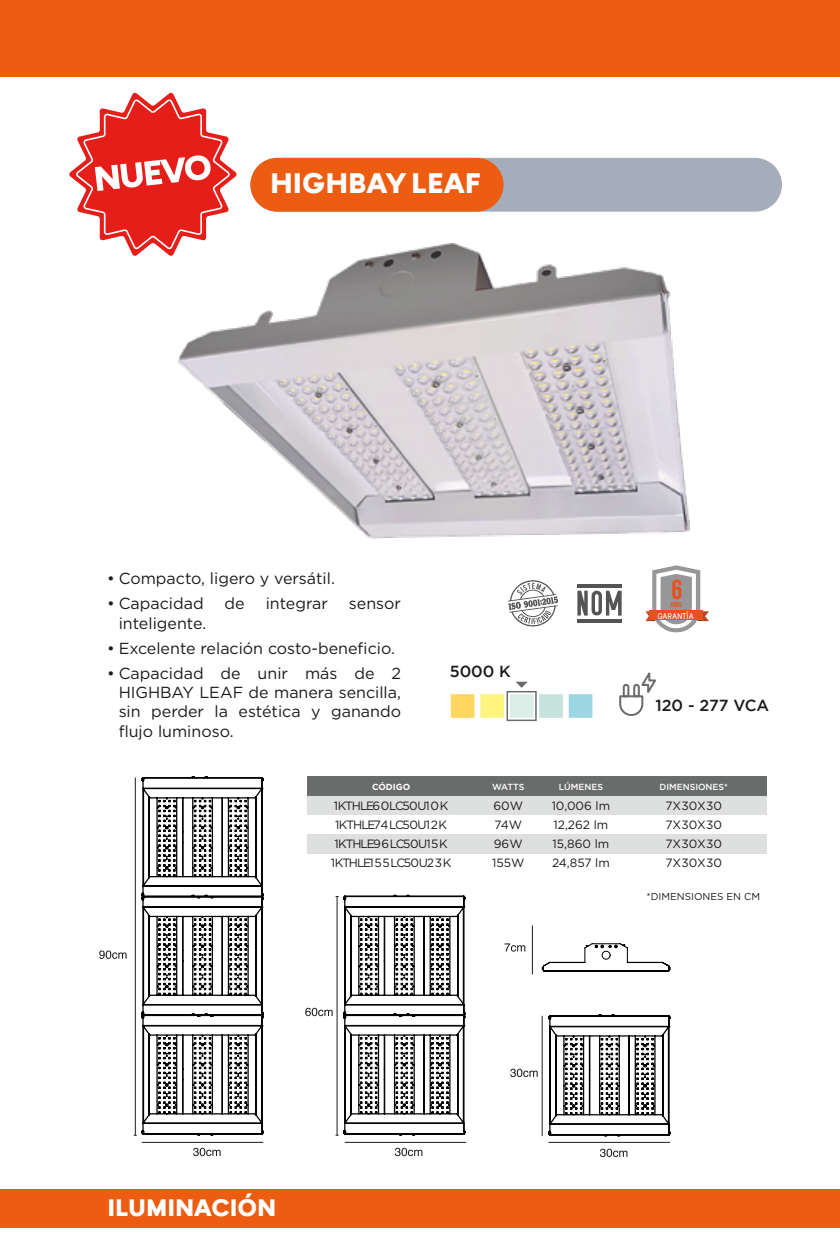
<style>
.page{position:relative;width:840px;height:1253px;background:#fff}
.page>*{position:absolute;margin:0;border:0;box-sizing:border-box;transform-origin:0 0}
.t1{font:900 30.8px "Firme";letter-spacing:-.005em;color:#fff}
.t2{font:27.4px "Bebas Neue";color:#ea501d}
.t3{font:900 26px "Firme";letter-spacing:-.005em;color:#fff}
.t4{font:16px/19.2px "Gotham";color:#1c1b1a;text-align:justify}
.t5{font:500 16px "Gotham";color:#1c1b1a}
.t6{font:12px "Gotham";color:#1c1b1a}
.t7{font:12px "Gotham";letter-spacing:-.07em;color:#1c1b1a}
.t8{font:12px "Gotham";letter-spacing:-.055em;color:#1c1b1a}
.t9{font:10px "Gotham";color:#1c1b1a}
.t10{font:500 8.8px "Gotham";color:#fff}
.t11{font:700 8.8px "Gotham";color:#fff}
.t12{font:700 8px "Arvin";color:#fff}
.t13{font:7px "Bebas Neue";color:#ea501d}
</style>
<div class="page">
<div style="left:0;top:1189px;width:839px;height:38px;background:#ec5c11"></div>
<div style="left:0;top:0;width:839px;height:77px;background:#ec5c11"></div>
<div style="left:250px;top:158px;width:531px;height:54px;background:#a5adbb;border-radius:27px"></div>
<div style="left:250px;top:158px;width:253px;height:54px;background:#ec5c11;border-radius:27px"></div>
<div style="left:450px;top:694px;width:24px;height:24px;background:#ffd760"></div>
<div style="left:480px;top:694px;width:23px;height:24px;background:#fff47e"></div>
<div style="left:539px;top:694px;width:23px;height:24px;background:#c5e3dc"></div>
<div style="left:568px;top:694px;width:24px;height:24px;background:#9dd6e3"></div>
<svg style="left:506px;top:682px;width:30px;height:39px"></svg>
<svg style="left:619px;top:672px;width:37px;height:44px"></svg>
<div style="left:306px;top:796px;width:169px;height:19px;background:#dedfdf"></div>
<div style="left:475px;top:796px;width:65px;height:19px;background:#dedfdf"></div>
<div style="left:540px;top:796px;width:80px;height:19px;background:#dedfdf"></div>
<div style="left:620px;top:796px;width:146px;height:19px;background:#dedfdf"></div>
<div style="left:306px;top:777px;width:169px;height:19px;background:#6a6c6c"></div>
<div style="left:475px;top:777px;width:65px;height:19px;background:#6a6c6c"></div>
<div style="left:540px;top:777px;width:80px;height:19px;background:#6a6c6c"></div>
<div style="left:620px;top:777px;width:146px;height:19px;background:#6a6c6c"></div>
<div style="left:306px;top:834px;width:169px;height:20px;background:#dedfdf"></div>
<div style="left:475px;top:834px;width:65px;height:20px;background:#dedfdf"></div>
<div style="left:540px;top:834px;width:80px;height:20px;background:#dedfdf"></div>
<div style="left:620px;top:834px;width:146px;height:20px;background:#dedfdf"></div>
<img style="left:177px;top:243px;width:513px;height:296px">
<svg style="left:394px;top:1148px;width:28px;height:8px"></svg>
<svg style="left:305px;top:894px;width:161px;height:242px"></svg>
<hr style="left:344px;top:1142px;width:122px;height:1px;background:#1c1b1a">
<svg style="left:99px;top:950px;width:27px;height:9px"></svg>
<svg style="left:193px;top:1148px;width:27px;height:8px"></svg>
<svg style="left:134px;top:776px;width:130px;height:360px"></svg>
<hr style="left:142px;top:1142px;width:121px;height:1px;background:#1c1b1a">
<hr style="left:541px;top:1016px;width:1px;height:120px;background:#1c1b1a">
<svg style="left:510px;top:1069px;width:27px;height:8px"></svg>
<hr style="left:548px;top:1142px;width:121px;height:1px;background:#1c1b1a">
<svg style="left:600px;top:1149px;width:27px;height:8px"></svg>
<svg style="left:548px;top:1014px;width:122px;height:123px"></svg>
<hr style="left:531px;top:925px;width:1px;height:49px;background:#1c1b1a">
<svg style="left:504px;top:943px;width:21px;height:9px"></svg>
<svg style="left:541px;top:943px;width:129px;height:29px"></svg>
<svg style="left:645px;top:565px;width:63px;height:67px"></svg>
<div style="left:649px;top:610px;width:53px;height:10px;background:#ea501d"></div>
<svg style="left:508px;top:580px;width:50px;height:47px"></svg>
<hr style="left:577px;top:584px;width:44px;height:3px;background:#535454">
<hr style="left:577px;top:619px;width:44px;height:3px;background:#535454">
<svg style="left:577px;top:591px;width:44px;height:25px"></svg>
<svg style="left:69px;top:92px;width:168px;height:164px"></svg>
<h1 class="t1" style="left:270px;top:165px;width:213px">HIGHBAY LEAF</h1>
<p class="t4" style="left:107px;top:568px;width:229px">• Compacto, ligero y versátil.</p>
<p class="t4" style="left:107px;top:594px;width:98px">• Capacidad</p>
<p class="t4" style="left:224px;top:594px;width:22px">de</p>
<p class="t4" style="left:265px;top:594px;width:64px">integrar</p>
<p class="t4" style="left:349px;top:594px;width:54px">sensor</p>
<p class="t4" style="left:119px;top:613px;width:89px">inteligente.</p>
<p class="t4" style="left:107px;top:638px;width:289px">• Excelente relación costo-beneficio.</p>
<p class="t4" style="left:119px;top:663px;width:284px;text-indent:-11px">• Capacidad de unir más de 2<br>HIGHBAY LEAF de manera sencilla, sin perder la estética y ganando flujo luminoso.</p>
<p class="t5" style="left:449px;top:662px;width:63px">5000 K</p>
<h2 class="t2" style="left:671px;top:574px;width:12px">6</h2>
<p class="t13" style="left:670px;top:601px;width:13px">AÑOS</p>
<p class="t12" style="left:657px;top:611px;width:37px">GARANTÍA</p>
<p class="t5" style="left:655px;top:696px;width:115px">120 - 277 VCA</p>
<p class="t11" style="left:372px;top:781px;width:40px">CÓDIGO</p>
<p class="t10" style="left:492px;top:782px;width:34px">WATTS</p>
<p class="t10" style="left:558px;top:782px;width:46px">LÚMENES</p>
<p class="t10" style="left:659px;top:782px;width:70px">DIMENSIONES*</p>
<p class="t7" style="left:335px;top:817px;width:113px">1KTHLE74LC50U12K</p>
<p class="t6" style="left:494px;top:817px;width:29px">74W</p>
<p class="t6" style="left:553px;top:817px;width:56px">12,262 lm</p>
<p class="t6" style="left:665px;top:817px;width:58px">7X30X30</p>
<p class="t7" style="left:333px;top:798px;width:116px">1KTHLE60LC50U10K</p>
<p class="t6" style="left:493px;top:798px;width:31px">60W</p>
<p class="t6" style="left:551px;top:798px;width:60px">10,006 lm</p>
<p class="t6" style="left:665px;top:798px;width:58px">7X30X30</p>
<p class="t7" style="left:334px;top:836px;width:115px">1KTHLE96LC50U15K</p>
<p class="t6" style="left:493px;top:836px;width:30px">96W</p>
<p class="t6" style="left:552px;top:836px;width:58px">15,860 lm</p>
<p class="t6" style="left:665px;top:836px;width:58px">7X30X30</p>
<p class="t8" style="left:330px;top:855px;width:122px">1KTHLE155LC50U23K</p>
<p class="t6" style="left:492px;top:855px;width:34px">155W</p>
<p class="t6" style="left:551px;top:855px;width:59px">24,857 lm</p>
<p class="t6" style="left:665px;top:855px;width:58px">7X30X30</p>
<h3 class="t3" style="left:107px;top:1192px;width:170px">ILUMINACIÓN</h3>
<p class="t9" style="left:646px;top:890px;width:115px">*DIMENSIONES EN CM</p>
</div>
